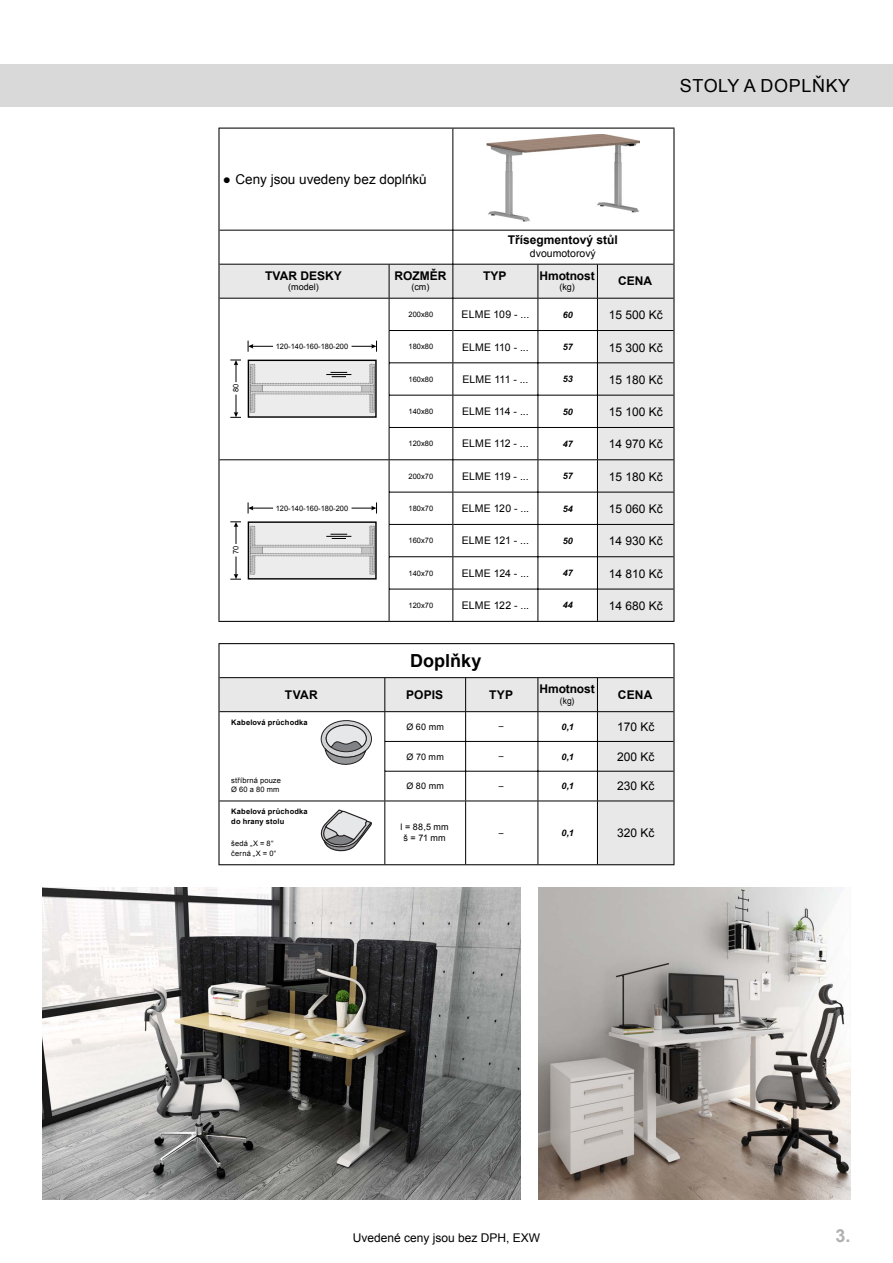
<style>
.page{position:relative;width:893px;height:1263px;background:#fff}
.page>*{position:absolute;margin:0;border:0;box-sizing:border-box;transform-origin:0 0}
.t1{font:18px "Arial";letter-spacing:.035em;color:#000}
.t2{font:700 18px "Arial";color:#000}
.t3{font:700 18px "Arial";color:#b1b1b0}
.t4{font:13.5px "Arial";color:#000}
.t5{font:12px "Arial";color:#000}
.t6{font:700 12px "Arial";color:#000}
.t7{font:10.5px "Arial";letter-spacing:.015em;color:#000}
.t8{font:9px/10.8px "Arial";letter-spacing:.005em;color:#000;text-align:center}
.t9{font:italic 700 9px "Arial";color:#000}
.t10{font:9px "Arial";letter-spacing:.005em;color:#000;scale:.94 1}
.t11{font:9px "Arial";letter-spacing:.005em;color:#000;scale:.96 1}
.t12{font:7.5px "Arial";color:#000}
.t13{font:700 7.5px/9.3px "Arial";letter-spacing:.025em;color:#000}
.t14{font:7.5px/9.3px "Arial";letter-spacing:.025em;color:#000}
</style>
<div class="page">
<hr style="left:673px;top:129px;width:1px;height:101px;background:#000">
<hr style="left:673px;top:230px;width:1px;height:34px;background:#000">
<hr style="left:218px;top:621px;width:171px;height:1px;background:#000">
<hr style="left:218px;top:128px;width:171px;height:1px;background:#000">
<hr style="left:218px;top:129px;width:2px;height:101px;background:#000">
<hr style="left:389px;top:128px;width:285px;height:1px;background:#000">
<hr style="left:218px;top:230px;width:2px;height:34px;background:#000">
<hr style="left:218px;top:264px;width:2px;height:34px;background:#000">
<hr style="left:218px;top:298px;width:2px;height:32px;background:#000">
<hr style="left:218px;top:330px;width:2px;height:33px;background:#000">
<hr style="left:218px;top:363px;width:2px;height:32px;background:#000">
<hr style="left:218px;top:395px;width:2px;height:32px;background:#000">
<hr style="left:218px;top:427px;width:2px;height:33px;background:#000">
<hr style="left:218px;top:460px;width:2px;height:32px;background:#000">
<hr style="left:218px;top:492px;width:2px;height:32px;background:#000">
<hr style="left:218px;top:524px;width:2px;height:33px;background:#000">
<hr style="left:218px;top:557px;width:2px;height:32px;background:#000">
<hr style="left:218px;top:589px;width:2px;height:32px;background:#000">
<hr style="left:389px;top:621px;width:208px;height:1px;background:#000">
<hr style="left:597px;top:621px;width:77px;height:1px;background:#000">
<hr style="left:220px;top:230px;width:453px;height:1px;background:#000">
<hr style="left:452px;top:129px;width:1px;height:101px;background:#000">
<hr style="left:452px;top:231px;width:1px;height:33px;background:#000">
<div style="left:0;top:64px;width:893px;height:42px;background:#d9d9d9"></div>
<svg style="left:219px;top:264px;width:455px;height:357px"></svg>
<img style="left:487px;top:134px;width:153px;height:87px">
<svg style="left:220px;top:678px;width:453px;height:186px"></svg>
<hr style="left:218px;top:643px;width:167px;height:1px;background:#000">
<hr style="left:218px;top:644px;width:2px;height:34px;background:#000">
<hr style="left:385px;top:643px;width:289px;height:1px;background:#000">
<hr style="left:218px;top:678px;width:2px;height:34px;background:#000">
<hr style="left:673px;top:678px;width:1px;height:34px;background:#000">
<hr style="left:218px;top:712px;width:2px;height:29px;background:#000">
<hr style="left:218px;top:741px;width:2px;height:30px;background:#000">
<hr style="left:218px;top:771px;width:2px;height:30px;background:#000">
<svg style="left:673px;top:712px;width:1px;height:29px"></svg>
<hr style="left:673px;top:741px;width:1px;height:30px;background:#000">
<hr style="left:673px;top:771px;width:1px;height:30px;background:#000">
<hr style="left:218px;top:801px;width:2px;height:63px;background:#000">
<hr style="left:673px;top:801px;width:1px;height:63px;background:#000">
<hr style="left:218px;top:864px;width:456px;height:1px;background:#000">
<hr style="left:673px;top:644px;width:1px;height:34px;background:#000">
<hr style="left:385px;top:678px;width:1px;height:33px;background:#000">
<hr style="left:465px;top:678px;width:1px;height:33px;background:#000">
<hr style="left:538px;top:678px;width:1px;height:33px;background:#000">
<hr style="left:597px;top:678px;width:1px;height:33px;background:#000">
<hr style="left:385px;top:741px;width:81px;height:1px;background:#000">
<hr style="left:466px;top:741px;width:72px;height:1px;background:#000">
<hr style="left:538px;top:741px;width:59px;height:1px;background:#000">
<hr style="left:597px;top:741px;width:76px;height:1px;background:#000">
<hr style="left:385px;top:771px;width:81px;height:1px;background:#000">
<svg style="left:385px;top:712px;width:1px;height:88px"></svg>
<hr style="left:466px;top:771px;width:72px;height:1px;background:#000">
<svg style="left:465px;top:712px;width:1px;height:88px"></svg>
<hr style="left:538px;top:771px;width:59px;height:1px;background:#000">
<svg style="left:538px;top:712px;width:1px;height:88px"></svg>
<hr style="left:597px;top:771px;width:76px;height:1px;background:#000">
<svg style="left:597px;top:712px;width:1px;height:88px"></svg>
<hr style="left:385px;top:801px;width:1px;height:63px;background:#000">
<hr style="left:465px;top:801px;width:1px;height:63px;background:#000">
<hr style="left:538px;top:801px;width:1px;height:63px;background:#000">
<hr style="left:597px;top:801px;width:1px;height:63px;background:#000">
<hr style="left:220px;top:677px;width:453px;height:1px;background:#000">
<hr style="left:220px;top:711px;width:453px;height:1px;background:#000">
<hr style="left:385px;top:800px;width:288px;height:1px;background:#000">
<hr style="left:220px;top:800px;width:165px;height:1px;background:#000">
<svg style="left:321px;top:721px;width:50px;height:36px"></svg>
<div style="left:321px;top:720px;width:51px;height:38px;border:1px solid #231f20;border-radius:50%"></div>
<svg style="left:324px;top:724px;width:44px;height:43px;background:#b6b6b8"></svg>
<svg style="left:321px;top:809px;width:51px;height:43px"></svg>
<img style="left:538px;top:887px;width:312px;height:312px">
<img style="left:43px;top:887px;width:478px;height:312px">
<h1 class="t1" style="left:680px;top:75px;width:172px">STOLY A DOPLŇKY</h1>
<p class="t4" style="left:223px;top:171px;width:206px">● Ceny jsou uvedeny bez doplńků</p>
<p class="t6" style="left:265px;top:269px;width:78px">TVAR DESKY</p>
<p class="t8" style="left:288px;top:282px;width:32px">(model)</p>
<p class="t6" style="left:394px;top:269px;width:53px">ROZMĚR</p>
<p class="t8" style="left:411px;top:282px;width:19px">(cm)</p>
<p class="t6" style="left:508px;top:233px;width:111px">Třísegmentový stůl</p>
<p class="t7" style="left:530px;top:247px;width:67px">dvoumotorový</p>
<p class="t6" style="left:483px;top:269px;width:25px">TYP</p>
<p class="t6" style="left:540px;top:269px;width:57px">Hmotnost</p>
<p class="t8" style="left:559px;top:282px;width:17px">(kg)</p>
<p class="t6" style="left:618px;top:274px;width:35px">CENA</p>
<p class="t12" style="left:232px;top:392px;width:10px;rotate:-90deg">80</p>
<p class="t12" style="left:276px;top:342px;width:74px">120-140-160-180-200</p>
<p class="t12" style="left:232px;top:554px;width:10px;rotate:-90deg">70</p>
<p class="t12" style="left:276px;top:504px;width:74px">120-140-160-180-200</p>
<p class="t12" style="left:409px;top:310px;width:26px">200x80</p>
<p class="t7" style="left:462px;top:309px;width:69px">ELME 109 - ...</p>
<p class="t9" style="left:563px;top:310px;width:12px">60</p>
<p class="t12" style="left:409px;top:343px;width:26px">180x80</p>
<p class="t7" style="left:462px;top:341px;width:68px">ELME 110 - ...</p>
<p class="t9" style="left:563px;top:342px;width:12px">57</p>
<p class="t12" style="left:409px;top:375px;width:26px">160x80</p>
<p class="t7" style="left:462px;top:373px;width:68px">ELME 111 - ...</p>
<p class="t9" style="left:563px;top:374px;width:12px">53</p>
<p class="t12" style="left:409px;top:407px;width:26px">140x80</p>
<p class="t7" style="left:462px;top:406px;width:68px">ELME 114 - ...</p>
<p class="t9" style="left:563px;top:406px;width:12px">50</p>
<p class="t12" style="left:409px;top:439px;width:26px">120x80</p>
<p class="t7" style="left:462px;top:438px;width:68px">ELME 112 - ...</p>
<p class="t9" style="left:563px;top:439px;width:12px">47</p>
<p class="t12" style="left:409px;top:472px;width:26px">200x70</p>
<p class="t7" style="left:462px;top:470px;width:68px">ELME 119 - ...</p>
<p class="t9" style="left:563px;top:471px;width:12px">57</p>
<p class="t12" style="left:409px;top:504px;width:26px">180x70</p>
<p class="t7" style="left:462px;top:503px;width:69px">ELME 120 - ...</p>
<p class="t9" style="left:563px;top:503px;width:12px">54</p>
<p class="t12" style="left:409px;top:536px;width:26px">160x70</p>
<p class="t7" style="left:462px;top:535px;width:69px">ELME 121 - ...</p>
<p class="t9" style="left:563px;top:536px;width:12px">50</p>
<p class="t12" style="left:409px;top:569px;width:26px">140x70</p>
<p class="t7" style="left:462px;top:567px;width:69px">ELME 124 - ...</p>
<p class="t9" style="left:563px;top:568px;width:12px">47</p>
<p class="t12" style="left:409px;top:601px;width:26px">120x70</p>
<p class="t7" style="left:462px;top:599px;width:69px">ELME 122 - ...</p>
<p class="t9" style="left:563px;top:600px;width:12px">44</p>
<p class="t5" style="left:609px;top:308px;width:55px">15 500 Kč</p>
<p class="t5" style="left:609px;top:341px;width:55px">15 300 Kč</p>
<p class="t5" style="left:609px;top:373px;width:55px">15 180 Kč</p>
<p class="t5" style="left:609px;top:405px;width:55px">15 100 Kč</p>
<p class="t5" style="left:609px;top:438px;width:55px">14 970 Kč</p>
<p class="t5" style="left:609px;top:470px;width:55px">15 180 Kč</p>
<p class="t5" style="left:609px;top:502px;width:55px">15 060 Kč</p>
<p class="t5" style="left:609px;top:534px;width:55px">14 930 Kč</p>
<p class="t5" style="left:609px;top:567px;width:55px">14 810 Kč</p>
<p class="t5" style="left:609px;top:599px;width:55px">14 680 Kč</p>
<h1 class="t2" style="left:410px;top:650px;width:73px">Doplňky</h1>
<p class="t6" style="left:285px;top:688px;width:35px">TVAR</p>
<p class="t6" style="left:406px;top:688px;width:39px">POPIS</p>
<p class="t6" style="left:489px;top:688px;width:26px">TYP</p>
<p class="t6" style="left:540px;top:682px;width:57px">Hmotnost</p>
<p class="t10" style="left:560px;top:696px;width:17px">(kg)</p>
<p class="t13" style="left:231px;top:718px;width:78px">Kabelová průchodka</p>
<p class="t14" style="left:231px;top:775px;width:51px">stříbrná pouze<br>Ø 60 a 80 mm</p>
<p class="t13" style="left:231px;top:807px;width:78px">Kabelová průchodka do hrany stolu</p>
<p class="t14" style="left:231px;top:839px;width:47px">šedá „X = 8“ černá „X = 0“</p>
<p class="t8" style="left:406px;top:721px;width:39px">Ø 60 mm</p>
<p class="t9" style="left:561px;top:722px;width:14px">0,1</p>
<p class="t8" style="left:407px;top:751px;width:39px">Ø 70 mm</p>
<p class="t9" style="left:561px;top:751px;width:14px">0,1</p>
<p class="t8" style="left:406px;top:781px;width:39px">Ø 80 mm</p>
<p class="t9" style="left:561px;top:781px;width:14px">0,1</p>
<p class="t9" style="left:561px;top:828px;width:14px">0,1</p>
<p class="t11" style="left:499px;top:721px;width:7px">–</p>
<p class="t11" style="left:499px;top:751px;width:7px">–</p>
<p class="t11" style="left:499px;top:781px;width:7px">–</p>
<p class="t8" style="left:401px;top:822px;width:50px">l = 88,5 mm š = 71 mm</p>
<p class="t11" style="left:499px;top:827px;width:7px">–</p>
<p class="t6" style="left:618px;top:688px;width:36px">CENA</p>
<p class="t5" style="left:617px;top:720px;width:39px">170 Kč</p>
<p class="t5" style="left:617px;top:750px;width:39px">200 Kč</p>
<p class="t5" style="left:617px;top:780px;width:39px">230 Kč</p>
<p class="t5" style="left:617px;top:826px;width:39px">320 Kč</p>
<p class="t5" style="left:353px;top:1231px;width:189px">Uvedené ceny jsou bez DPH, EXW</p>
<h1 class="t3" style="left:835px;top:1225px;width:16px">3.</h1>
</div>
